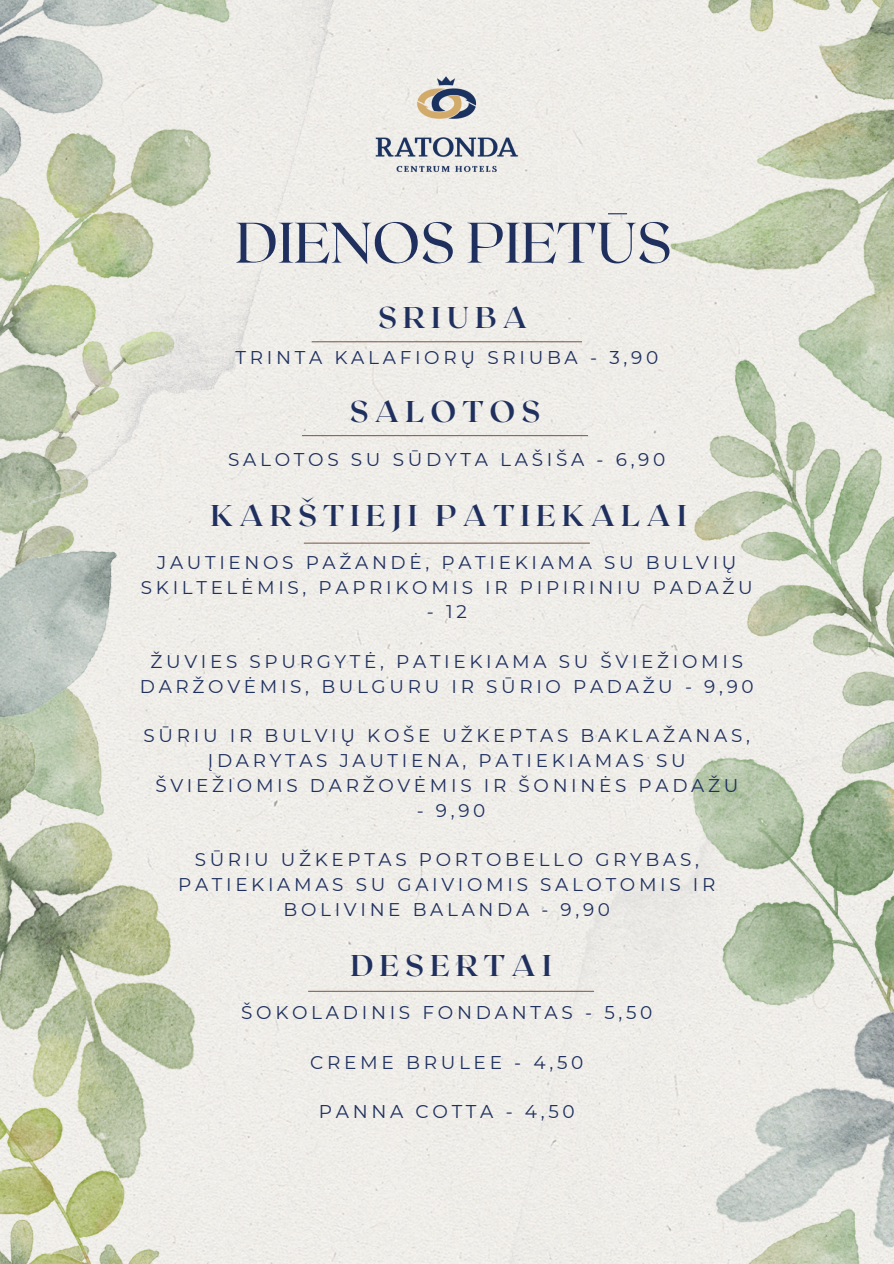
<style>
.page{position:relative;width:894px;height:1264px;background:#fff}
.page>*{position:absolute;margin:0;border:0;box-sizing:border-box;transform-origin:0 0}
.t1{font:57px "Roxborough CF";color:#1f305f}
.t2{font:700 30px "Roxborough CF";letter-spacing:.2em;color:#1f305f}
.t3{font:18.45px "Montserrat";letter-spacing:.2em;color:#1f305f}
.t4{font:18.3px/24.8px "Montserrat";letter-spacing:.2em;color:#1f305f;text-align:center}
</style>
<div class="page">
<img style="left:0;top:0;width:893px;height:1263px">
<img style="left:0;top:0;width:341px;height:506px">
<img style="left:467px;top:742px;width:426px;height:521px">
<img style="left:331px;top:39px;width:231px;height:185px">
<hr style="left:302px;top:435px;width:286px;height:1px;background:#816655">
<hr style="left:311px;top:341px;width:271px;height:1px;background:#816655">
<hr style="left:304px;top:542px;width:285px;height:1px;background:#816655">
<hr style="left:308px;top:990px;width:286px;height:1px;background:#816655">
<h2 class="t1" style="left:235px;top:206px;width:438px">DIENOS PIETŪS</h2>
<p class="t2" style="left:378px;top:298px;width:151px">SRIUBA</p>
<h2 class="t3" style="left:235px;top:346px;width:424px">TRINTA KALAFIORŲ SRIUBA - 3,90</h2>
<p class="t2" style="left:349px;top:392px;width:192px">SALOTOS</p>
<h1 class="t3" style="left:228px;top:448px;width:438px">SALOTOS SU SŪDYTA LAŠIŠA - 6,90</h1>
<p class="t2" style="left:210px;top:496px;width:477px">KARŠTIEJI PATIEKALAI</p>
<p class="t4" style="left:141px;top:550px;width:613px">JAUTIENOS PAŽANDĖ, PATIEKIAMA SU BULVIŲ<br>SKILTELĖMIS, PAPRIKOMIS IR PIPIRINIU PADAŽU</p>
<p class="t4" style="left:426px;top:599px;width:41px">- 12</p>
<h2 class="t4" style="left:140px;top:649px;width:615px">ŽUVIES SPURGYTĖ, PATIEKIAMA SU ŠVIEŽIOMIS<br>DARŽOVĖMIS, BULGURU IR SŪRIO PADAŽU - 9,90</h2>
<p class="t4" style="left:144px;top:723px;width:607px">SŪRIU IR BULVIŲ KOŠE UŽKEPTAS BAKLAŽANAS,<br>ĮDARYTAS JAUTIENA, PATIEKIAMAS SU<br>ŠVIEŽIOMIS DARŽOVĖMIS IR ŠONINĖS PADAŽU</p>
<p class="t4" style="left:416px;top:797px;width:70px">- 9,90</p>
<p class="t4" style="left:178px;top:847px;width:538px">SŪRIU UŽKEPTAS PORTOBELLO GRYBAS,<br>PATIEKIAMAS SU GAIVIOMIS SALOTOMIS IR<br>BOLIVINE BALANDA - 9,90</p>
<p class="t2" style="left:350px;top:946px;width:202px">DESERTAI</p>
<p class="t3" style="left:241px;top:1001px;width:413px">ŠOKOLADINIS FONDANTAS - 5,50</p>
<h2 class="t3" style="left:310px;top:1050px;width:274px">CREME BRULEE - 4,50</h2>
<p class="t3" style="left:319px;top:1100px;width:257px">PANNA COTTA - 4,50</p>
</div>
